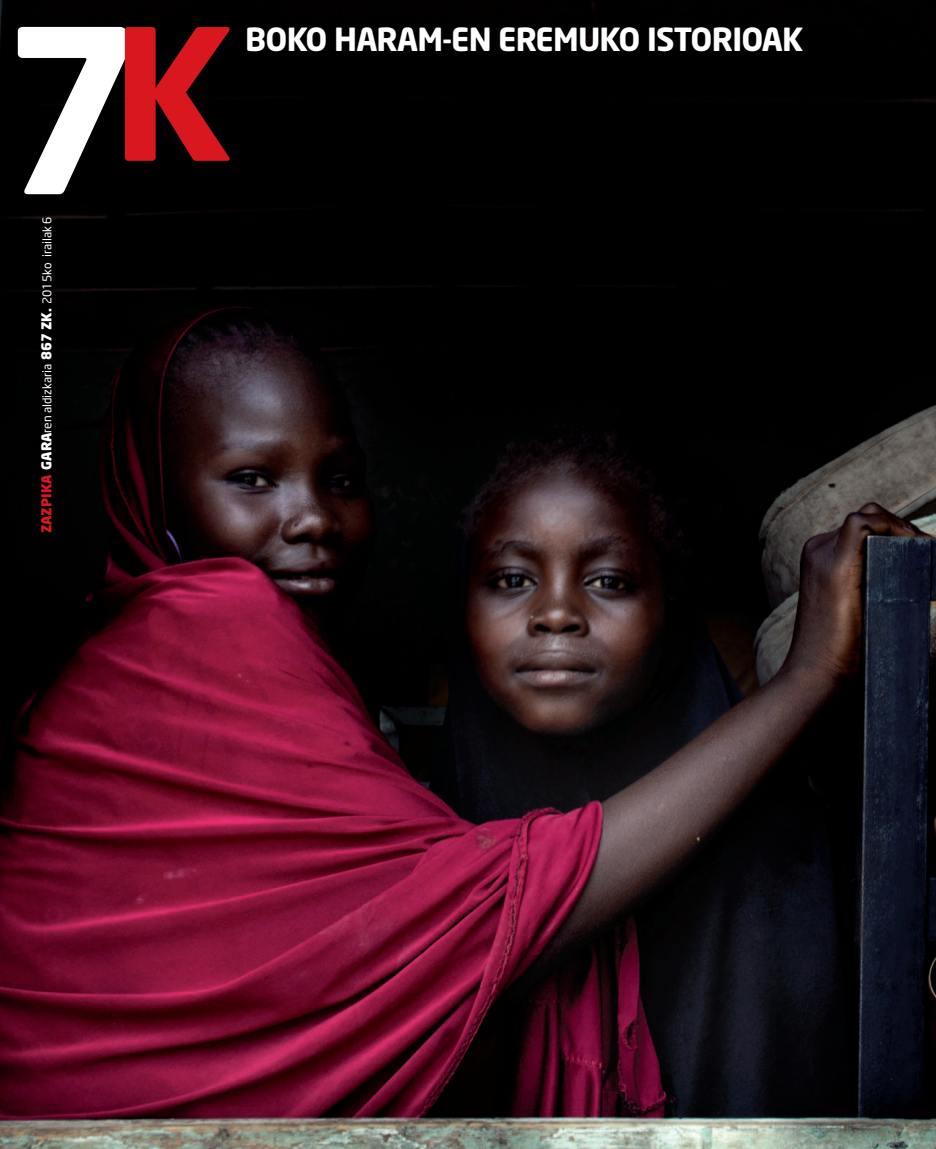
<style>
.page{position:relative;width:936px;height:1149px;background:#fff}
.page>*{position:absolute;margin:0;border:0;box-sizing:border-box;transform-origin:0 0}
.t1{font:700 225px "Neo Sans";color:#fff}
.t2{font:700 31.5px "Neo Sans";letter-spacing:-.025em;color:#fff}
.t3{font:12px "Neo Sans";color:#fff}
.s1{font-size:180px;color:#d8171f}
.s2{font-weight:900;font-size:13.5px;color:#d8171f}
.s3{font-weight:900;font-size:13.5px}
</style>
<div class="page">
<img style="left:0;top:0;width:935px;height:1148px">
<h1 class="t1" style="left:0;top:21px;width:236px">7<span class="s1">K</span></h1>
<p class="t3" style="left:42px;top:533px;width:318px;rotate:-90deg"><span class="s2">ZAZPIKA</span> <span class="s3">GARA</span>ren aldizkaria <span class="s3">867 ZK.</span> 2015ko irailak 6</p>
<h2 class="t2" style="left:245px;top:26px;width:560px">BOKO HARAM-EN EREMUKO ISTORIOAK</h2>
</div>
